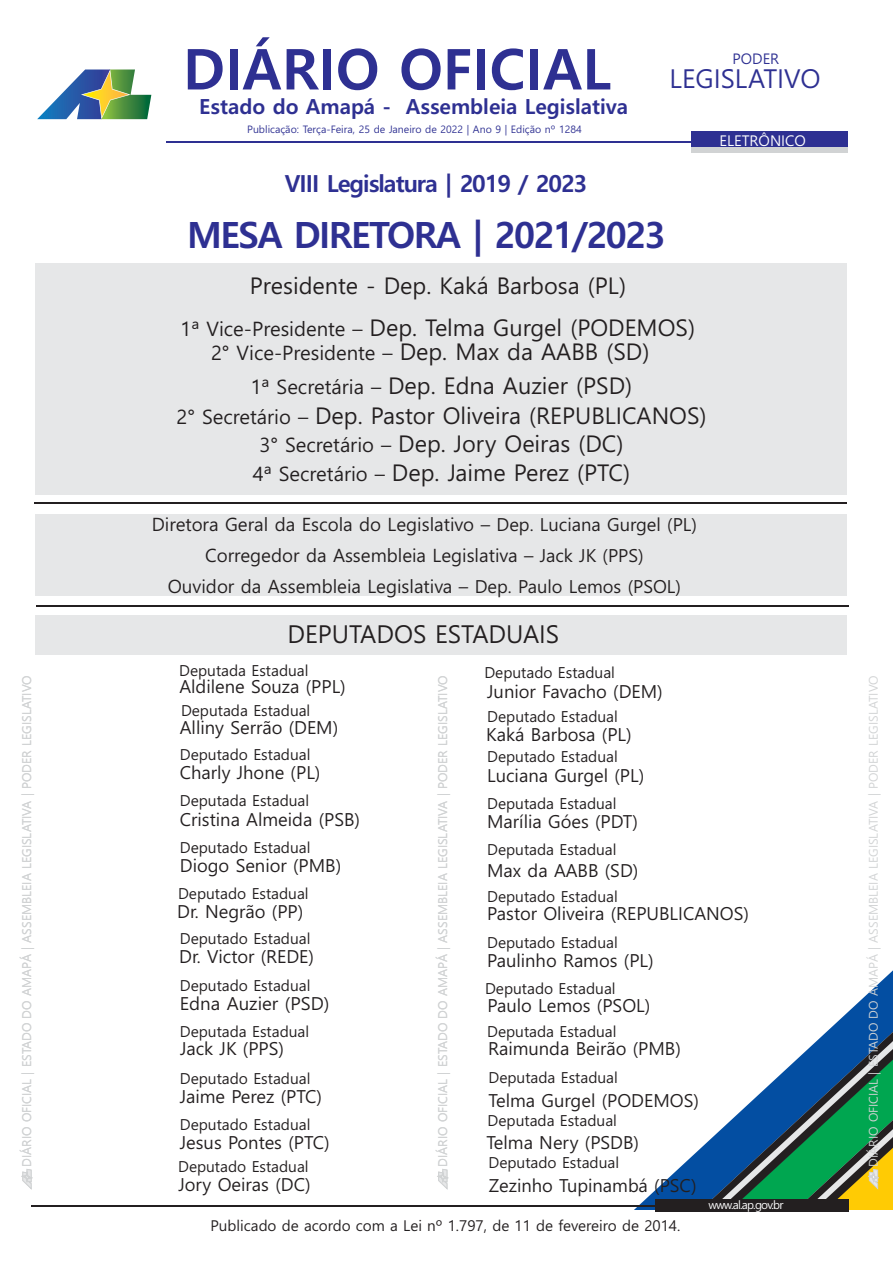
<style>
.page{position:relative;width:893px;height:1263px;background:#fff}
.page>*{position:absolute;margin:0;border:0;box-sizing:border-box;transform-origin:0 0}
.t1{font:700 56.1px "Malgun Gothic";color:#2e3092}
.t2{font:700 36.15px "Malgun Gothic";letter-spacing:-.045em;color:#2e3092}
.t3{font:25.95px "Malgun Gothic";color:#2e3092}
.t4{font:24.6px "Malgun Gothic";color:#231f20}
.t5{font:700 23.55px "Malgun Gothic";letter-spacing:-.045em;color:#2e3092}
.t6{font:22.95px/28.7px "Malgun Gothic";color:#231f20;text-align:center}
.t7{font:700 20.85px "Malgun Gothic";color:#2e3092}
.t8{font:19.8px "Malgun Gothic";color:#231f20}
.t9{font:18.3px/30.9px "Malgun Gothic";color:#231f20;text-align:center}
.t10{font:17.85px "Malgun Gothic";color:#231f20}
.t11{font:15.15px "Malgun Gothic";color:#231f20}
.t12{font:14.85px "Malgun Gothic";color:#231f20}
.t13{font:14.7px "Malgun Gothic";color:#fff}
.t14{font:14.55px "Malgun Gothic";color:#2e3092}
.t15{font:12.15px "Malgun Gothic";color:#d1d3d4}
.t16{font:11.55px "Malgun Gothic";letter-spacing:-.065em;color:#fff}
.t17{font:10.35px "Malgun Gothic";color:#2e3092}
.s1{font-size:19.8px}
.s2{font-size:22.95px}
.s3{font-size:17.85px}
</style>
<div class="page">
<svg style="left:282px;top:654px;width:611px;height:555px"></svg>
<div style="left:36px;top:515px;width:811px;height:81px;background:#e6e7e8"></div>
<div style="left:36px;top:615px;width:811px;height:39px;background:#e6e7e8"></div>
<div style="left:36px;top:263px;width:811px;height:231px;background:#e6e7e8"></div>
<hr style="left:36px;top:605px;width:813px;height:2px;background:#231f20">
<svg style="left:868px;top:1169px;width:11px;height:20px"></svg>
<div style="left:691px;top:139px;width:157px;height:13px;background:#d1d3d4"></div>
<svg style="left:37px;top:69px;width:114px;height:50px"></svg>
<hr style="left:166px;top:141px;width:548px;height:2px;background:#2e3092">
<div style="left:691px;top:131px;width:157px;height:16px;background:#2e3092"></div>
<hr style="left:31px;top:1205px;width:698px;height:1px;background:#231f20">
<div style="left:655px;top:1199px;width:194px;height:13px;background:#231f20"></div>
<hr style="left:35px;top:502px;width:812px;height:2px;background:#231f20">
<svg style="left:437px;top:1169px;width:11px;height:20px"></svg>
<svg style="left:22px;top:1169px;width:10px;height:20px"></svg>
<p class="t15" style="left:22px;top:1167px;width:493px;rotate:-90deg">DIÁRIO OFICIAL | ESTADO DO AMAPÁ | ASSEMBLEIA LEGISLATIVA | PODER LEGISLATIVO</p>
<h1 class="t1" style="left:183px;top:45px;width:430px">DIÁRIO OFICIAL</h1>
<p class="t7" style="left:199px;top:97px;width:430px">Estado do Amapá - Assembleia Legislativa</p>
<p class="t17" style="left:247px;top:125px;width:336px">Publicação: Terça-Feira, 25 de Janeiro de 2022 | Ano 9 | Edição nº 1284</p>
<p class="t14" style="left:733px;top:52px;width:48px">PODER</p>
<h3 class="t3" style="left:670px;top:68px;width:153px">LEGISLATIVO</h3>
<p class="t13" style="left:719px;top:134px;width:88px">ELETRÔNICO</p>
<h3 class="t5" style="left:285px;top:173px;width:304px">VIII Legislatura | 2019 / 2023</h3>
<h2 class="t2" style="left:187px;top:219px;width:480px">MESA DIRETORA | 2021/2023</h2>
<p class="t6" style="left:250px;top:273px;width:378px">Presidente - Dep. Kaká Barbosa (PL)</p>
<p class="t6" style="left:181px;top:315px;width:516px"><span class="s1">1ª Vice-Presidente –</span> Dep. Telma Gurgel (PODEMOS)</p>
<p class="t8" style="left:211px;top:344px;width:440px">2° Vice-Presidente – <span class="s2">Dep. Max da AABB (SD)</span></p>
<p class="t6" style="left:251px;top:373px;width:383px"><span class="s1">1ª Secretária –</span> Dep. Edna Auzier (PSD)</p>
<p class="t6" style="left:176px;top:403px;width:532px"><span class="s1">2° Secretário –</span> Dep. Pastor Oliveira (REPUBLICANOS)<br><span class="s1">3° Secretário –</span> Dep. Jory Oeiras (DC)<br><span class="s1">4ª Secretário –</span> Dep. Jaime Perez (PTC)</p>
<p class="t9" style="left:152px;top:510px;width:547px">Diretora Geral da Escola do Legislativo – <span class="s3">Dep. Luciana Gurgel (PL)<br></span>Corregedor da Assembleia Legislativa – <span class="s3">Jack JK (PPS)<br></span>Ouvidor da Assembleia Legislativa – <span class="s3">Dep. Paulo Lemos (PSOL)</span></p>
<h3 class="t4" style="left:287px;top:624px;width:273px">DEPUTADOS ESTADUAIS</h3>
<p class="t11" style="left:179px;top:664px;width:131px">Deputada Estadual</p>
<p class="t11" style="left:484px;top:666px;width:132px">Deputado Estadual</p>
<p class="t15" style="left:437px;top:1167px;width:493px;rotate:-90deg">DIÁRIO OFICIAL | ESTADO DO AMAPÁ | ASSEMBLEIA LEGISLATIVA | PODER LEGISLATIVO</p>
<p class="t10" style="left:179px;top:679px;width:168px">Aldilene Souza (PPL)</p>
<p class="t10" style="left:487px;top:684px;width:177px">Junior Favacho (DEM)</p>
<p class="t11" style="left:181px;top:704px;width:131px">Deputada Estadual</p>
<p class="t11" style="left:487px;top:709px;width:132px">Deputado Estadual</p>
<p class="t10" style="left:486px;top:727px;width:147px">Kaká Barbosa (PL)</p>
<p class="t10" style="left:180px;top:720px;width:160px">Alliny Serrão (DEM)</p>
<p class="t11" style="left:180px;top:748px;width:132px">Deputado Estadual</p>
<p class="t11" style="left:487px;top:750px;width:132px">Deputado Estadual</p>
<p class="t10" style="left:180px;top:765px;width:142px">Charly Jhone (PL)</p>
<p class="t10" style="left:487px;top:767px;width:159px">Luciana Gurgel (PL)</p>
<p class="t11" style="left:180px;top:794px;width:131px">Deputada Estadual</p>
<p class="t11" style="left:487px;top:797px;width:131px">Deputada Estadual</p>
<p class="t10" style="left:180px;top:811px;width:182px">Cristina Almeida (PSB)</p>
<p class="t10" style="left:487px;top:814px;width:152px">Marília Góes (PDT)</p>
<p class="t11" style="left:180px;top:841px;width:132px">Deputado Estadual</p>
<p class="t11" style="left:487px;top:843px;width:131px">Deputada Estadual</p>
<p class="t10" style="left:180px;top:858px;width:163px">Diogo Senior (PMB)</p>
<p class="t10" style="left:487px;top:862px;width:153px">Max da AABB (SD)</p>
<p class="t11" style="left:178px;top:887px;width:132px">Deputado Estadual</p>
<p class="t10" style="left:177px;top:903px;width:127px">Dr. Negrão (PP)</p>
<p class="t11" style="left:487px;top:889px;width:132px">Deputado Estadual</p>
<p class="t10" style="left:487px;top:905px;width:263px">Pastor Oliveira (REPUBLICANOS)</p>
<p class="t11" style="left:180px;top:932px;width:132px">Deputado Estadual</p>
<p class="t11" style="left:487px;top:936px;width:132px">Deputado Estadual</p>
<p class="t10" style="left:179px;top:949px;width:136px">Dr. Victor (REDE)</p>
<p class="t10" style="left:487px;top:953px;width:168px">Paulinho Ramos (PL)</p>
<p class="t11" style="left:180px;top:978px;width:132px">Deputado Estadual</p>
<p class="t11" style="left:485px;top:982px;width:132px">Deputado Estadual</p>
<p class="t10" style="left:487px;top:997px;width:164px">Paulo Lemos (PSOL)</p>
<p class="t10" style="left:180px;top:995px;width:151px">Edna Auzier (PSD)</p>
<p class="t11" style="left:180px;top:1025px;width:131px">Deputada Estadual</p>
<p class="t11" style="left:180px;top:1071px;width:132px">Deputado Estadual</p>
<p class="t11" style="left:487px;top:1025px;width:131px">Deputada Estadual</p>
<p class="t10" style="left:488px;top:1040px;width:194px">Raimunda Beirão (PMB)</p>
<p class="t10" style="left:180px;top:1041px;width:105px">Jack JK (PPS)</p>
<p class="t11" style="left:488px;top:1071px;width:131px">Deputada Estadual</p>
<p class="t10" style="left:180px;top:1088px;width:144px">Jaime Perez (PTC)</p>
<p class="t10" style="left:180px;top:1135px;width:151px">Jesus Pontes (PTC)</p>
<p class="t10" style="left:489px;top:1092px;width:212px">Telma Gurgel (PODEMOS)</p>
<p class="t11" style="left:488px;top:1113px;width:131px">Deputada Estadual</p>
<p class="t11" style="left:180px;top:1118px;width:132px">Deputado Estadual</p>
<p class="t10" style="left:486px;top:1135px;width:154px">Telma Nery (PSDB)</p>
<p class="t11" style="left:488px;top:1156px;width:132px">Deputado Estadual</p>
<p class="t11" style="left:178px;top:1160px;width:132px">Deputado Estadual</p>
<p class="t10" style="left:178px;top:1176px;width:134px">Jory Oeiras (DC)</p>
<p class="t10" style="left:489px;top:1177px;width:209px">Zezinho Tupinambá (PSC)</p>
<p class="t12" style="left:210px;top:1219px;width:471px">Publicado de acordo com a Lei nº 1.797, de 11 de fevereiro de 2014.</p>
<p class="t16" style="left:708px;top:1199px;width:77px">www.al.ap.gov.br</p>
<p class="t15" style="left:868px;top:1167px;width:493px;rotate:-90deg">DIÁRIO OFICIAL | ESTADO DO AMAPÁ | ASSEMBLEIA LEGISLATIVA | PODER LEGISLATIVO</p>
</div>
